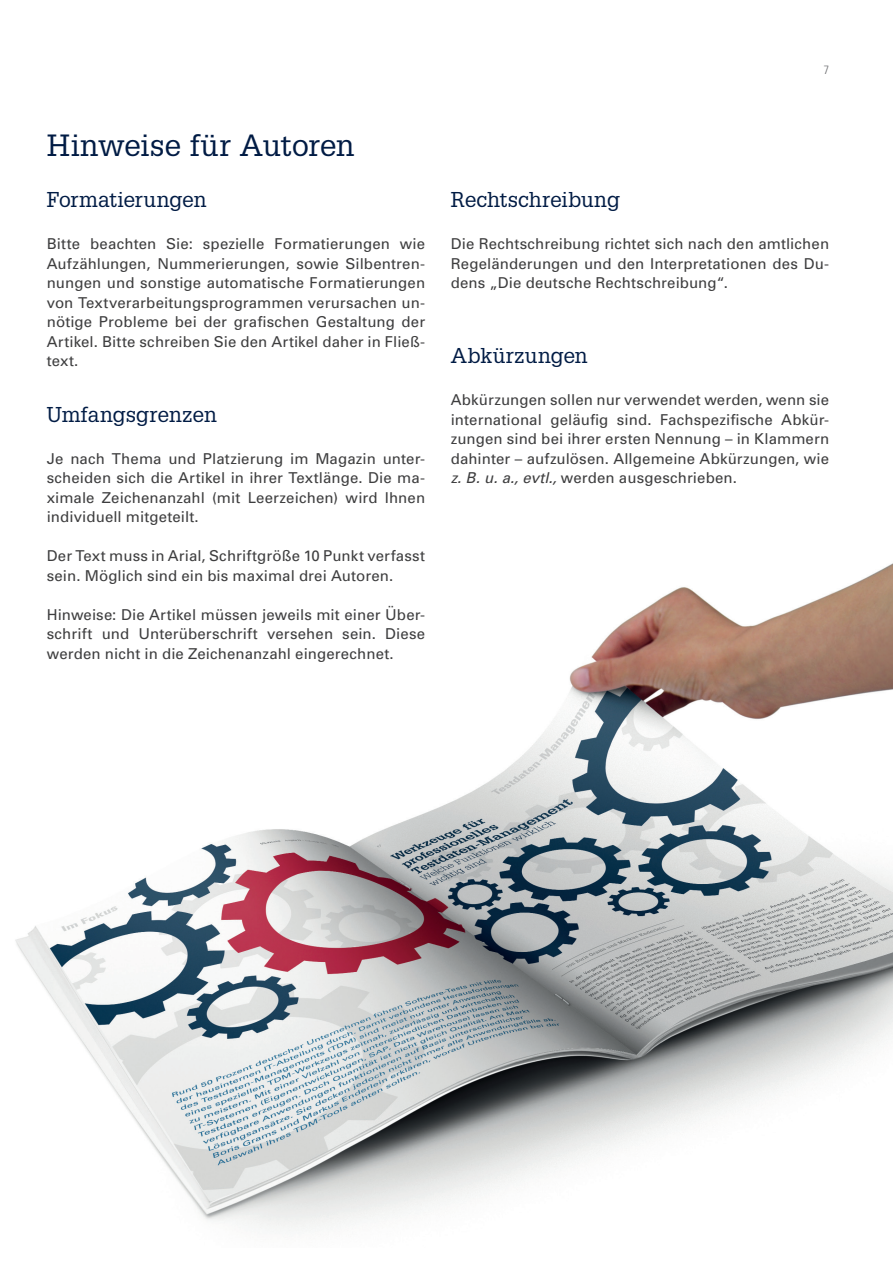
<style>
.page{position:relative;width:893px;height:1263px;background:#fff}
.page>*{position:absolute;margin:0;border:0;box-sizing:border-box;transform-origin:0 0}
.t1{font:30px "Glypha";letter-spacing:-.01em;color:#001b44}
.t2{font:21px "Glypha";color:#001b44}
.t3{font:15px/19.5px "Univers";letter-spacing:.01em;color:#3e3e3f;text-align:justify}
.t4{font:300 condensed 12px "Univers";color:#6c6d70}
.s1{font-style:italic}
</style>
<div class="page">
<img style="left:15px;top:563px;width:878px;height:668px">
<h1 class="t1" style="left:47px;top:127px;width:309px">Hinweise für Autoren</h1>
<h2 class="t2" style="left:47px;top:187px;width:161px">Formatierungen</h2>
<p class="t3" style="left:47px;top:234px;width:380px">Bitte beachten Sie: spezielle Formatierungen wie Aufzählungen, Nummerierungen, sowie Silbentren&shy;nungen und sonstige automatische Formatierungen von Textverarbeitungsprogrammen verursachen un&shy;nötige Probleme bei der grafischen Gestaltung der Artikel. Bitte schreiben Sie den Artikel daher in Fließ&shy;text.</p>
<h2 class="t2" style="left:47px;top:401px;width:172px">Umfangsgrenzen</h2>
<p class="t3" style="left:47px;top:448px;width:380px">Je nach Thema und Platzierung im Magazin unter&shy;scheiden sich die Artikel in ihrer Textlänge. Die ma&shy;ximale Zeichenanzahl (mit Leerzeichen) wird Ihnen individuell mitgeteilt.</p>
<p class="t3" style="left:47px;top:546px;width:380px">Der Text muss in Arial, Schriftgröße 10 Punkt verfasst sein. Möglich sind ein bis maximal drei Autoren.</p>
<p class="t3" style="left:47px;top:604px;width:380px">Hinweise: Die Artikel müssen jeweils mit einer Über&shy;schrift und Unterüberschrift versehen sein. Diese werden nicht in die Zeichenanzahl eingerechnet.</p>
<p class="t4" style="left:824px;top:62px;width:7px">7</p>
<h2 class="t2" style="left:451px;top:187px;width:171px">Rechtschreibung</h2>
<p class="t3" style="left:451px;top:234px;width:380px">Die Rechtschreibung richtet sich nach den amtlichen Regeländerungen und den Interpretationen des Du&shy;dens „Die deutsche Rechtschreibung“.</p>
<h2 class="t2" style="left:451px;top:343px;width:139px">Abkürzungen</h2>
<p class="t3" style="left:451px;top:390px;width:380px">Abkürzungen sollen nur verwendet werden, wenn sie international geläufig sind. Fachspezifische Abkür&shy;zungen sind bei ihrer ersten Nennung – in Klammern dahinter – aufzulösen. Allgemeine Abkürzungen, wie <span class="s1">z. B. u. a., evtl.,</span> werden ausgeschrieben.</p>
</div>
